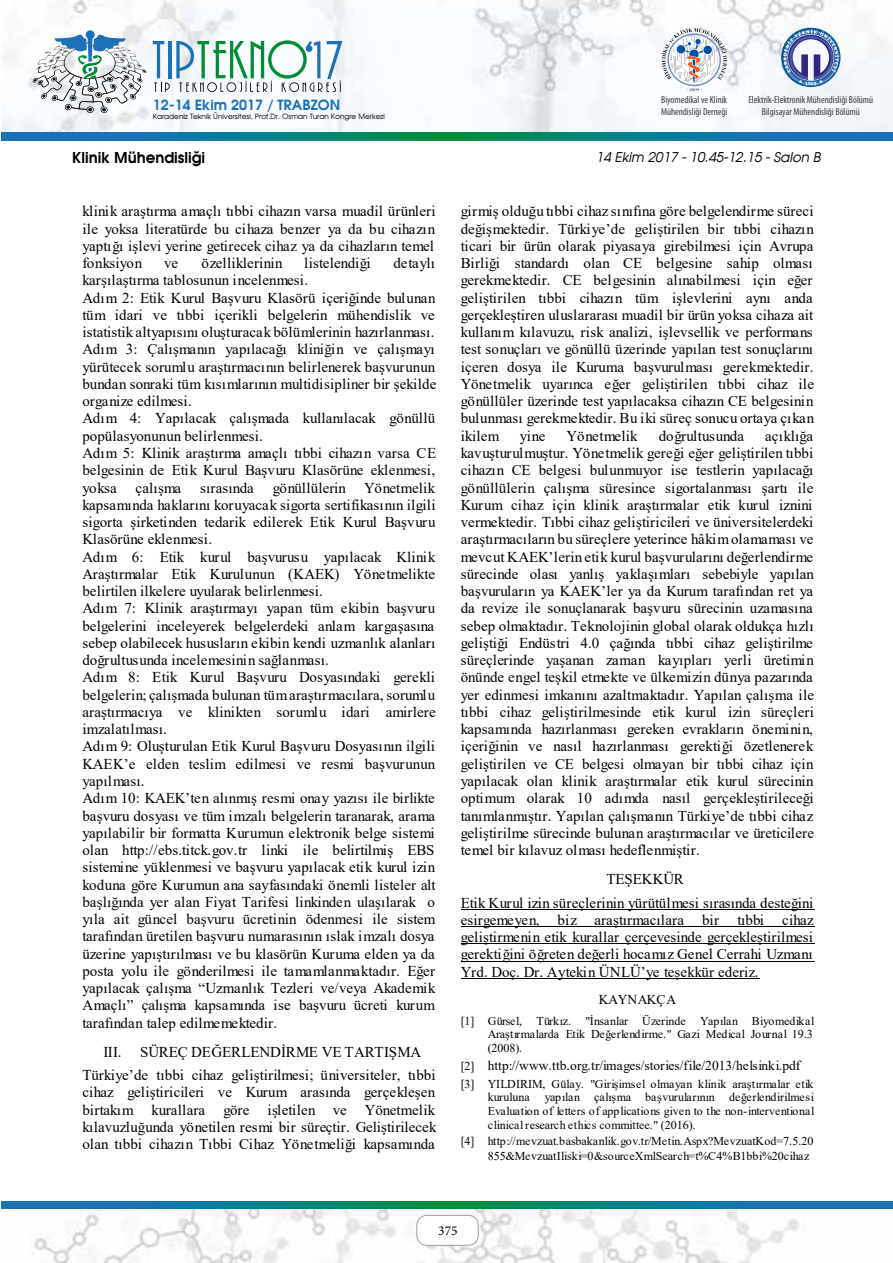
<style>
.page{position:relative;width:893px;height:1263px;background:#fff}
.page>*{position:absolute;margin:0;border:0;box-sizing:border-box;transform-origin:0 0}
.t1{font:15px/17.2px "Times New Roman";letter-spacing:.005em;color:#000;text-align:justify}
.t2{font:700 15px "Avalon";color:#000}
.t3{font:700 14.1px "Avalon";color:#1d71b8}
.t4{font:13.5px "Times New Roman";color:#000}
.t5{font:italic 13.5px "Avalon";color:#000}
.t6{font:13.5px "Minion Pro";color:#000}
.t7{font:12px/13.8px "Times New Roman";letter-spacing:-.005em;color:#000}
.t8{font:condensed 10.05px/12.1px "Myriad Pro";color:#3c3c3b;text-align:center}
.t9{font:7.2px "Avalon Plain";color:#000}
.s1{font-size:12px}
</style>
<div class="page">
<img style="left:1px;top:0;width:892px;height:133px">
<svg style="left:153px;top:41px;width:17px;height:51px"></svg>
<hr style="left:168px;top:41px;width:4px;height:37px;background:#1d71b8">
<svg style="left:176px;top:40px;width:166px;height:52px"></svg>
<svg style="left:86px;top:30px;width:9px;height:9px"></svg>
<svg style="left:33px;top:34px;width:113px;height:79px"></svg>
<svg style="left:661px;top:28px;width:66px;height:63px"></svg>
<svg style="left:781px;top:28px;width:59px;height:59px"></svg>
<svg style="left:1px;top:133px;width:892px;height:7px;background:#0c7c8e"></svg>
<img style="left:1px;top:1208px;width:892px;height:55px">
<svg style="left:1px;top:1201px;width:892px;height:7px;background:#0c7c8e"></svg>
<div style="left:417px;top:1215px;width:61px;height:30px;background:#fff;border-radius:10px"></div>
<div style="left:417px;top:1215px;width:61px;height:30px;border:1px solid #9d9d9c;border-radius:10px"></div>
<hr style="left:461px;top:909px;width:353px;height:1px;background:#000">
<hr style="left:461px;top:926px;width:353px;height:1px;background:#000">
<hr style="left:461px;top:943px;width:353px;height:1px;background:#000">
<hr style="left:461px;top:961px;width:353px;height:1px;background:#000">
<hr style="left:461px;top:978px;width:299px;height:1px;background:#000">
<p class="t3" style="left:153px;top:95px;width:189px">12-14 Ekim 2017 / TRABZON</p>
<p class="t9" style="left:153px;top:112px;width:234px">Karadeniz Teknik Üniversitesi, Prof.Dr. Osman Turan Kongre Merkezi</p>
<p class="t8" style="left:661px;top:93px;width:68px;text-align:left">Biyomedikal ve Klinik<br>Mühendisliği Derneği</p>
<p class="t8" style="left:748px;top:93px;width:126px">Elektrik-Elektronik Mühendisliği Bölümü<br>Bilgisayar Mühendisliği Bölümü</p>
<p class="t2" style="left:72px;top:148px;width:134px">Klinik Mühendisliği</p>
<p class="t5" style="left:596px;top:149px;width:226px">14 Ekim 2017 - 10.45-12.15 - Salon B</p>
<p class="t1" style="left:82px;top:202px;width:355px">klinik araştırma amaçlı tıbbi cihazın varsa muadil ürünleri ile yoksa literatürde bu cihaza benzer ya da bu cihazın yaptığı işlevi yerine getirecek cihaz ya da cihazların temel fonksiyon</p>
<p class="t1" style="left:461px;top:202px;width:355px">girmiş olduğu tıbbi cihaz sınıfına göre belgelendirme süreci değişmektedir. Türkiye’de geliştirilen bir tıbbi cihazın ticari bir ürün olarak piyasaya girebilmesi için Avrupa Birliği standardı olan CE belgesine sahip olması gerekmektedir. CE belgesinin alınabilmesi için eğer geliştirilen tıbbi cihazın tüm işlevlerini aynı anda gerçekleştiren uluslararası muadil bir ürün yoksa cihaza ait kullanım kılavuzu, risk analizi, işlevsellik ve performans test sonuçları ve gönüllü üzerinde yapılan test sonuçlarını içeren dosya ile Kuruma başvurulması gerekmektedir.<br>Yönetmelik uyarınca eğer geliştirilen tıbbi cihaz ile gönüllüler üzerinde test yapılacaksa cihazın CE belgesinin bulunması gerekmektedir. Bu iki süreç sonucu ortaya çıkan ikilem</p>
<p class="t1" style="left:164px;top:254px;width:16px">ve</p>
<p class="t1" style="left:202px;top:254px;width:82px">özelliklerinin</p>
<p class="t1" style="left:304px;top:254px;width:68px">listelendiği</p>
<p class="t1" style="left:393px;top:254px;width:43px">detaylı</p>
<p class="t1" style="left:82px;top:271px;width:355px;text-align:left">karşılaştırma tablosunun incelenmesi.<br>Adım 2: Etik Kurul Başvuru Klasörü içeriğinde bulunan tüm idari ve tıbbi içerikli belgelerin mühendislik ve istatistik altyapısını oluşturacak bölümlerinin hazırlanması.<br>Adım 3: Çalışmanın yapılacağı kliniğin ve çalışmayı yürütecek sorumlu araştırmacının belirlenerek başvurunun bundan sonraki tüm kısımlarının multidisipliner bir şekilde organize edilmesi.<br>Adım 4: Yapılacak çalışmada kullanılacak gönüllü popülasyonunun belirlenmesi.<br>Adım 5: Klinik araştırma amaçlı tıbbi cihazın varsa CE belgesinin de Etik Kurul Başvuru Klasörüne eklenmesi, yoksa</p>
<p class="t1" style="left:461px;top:427px;width:355px;text-indent:304px">açıklığa kavuşturulmuştur. Yönetmelik gereği eğer geliştirilen tıbbi cihazın CE belgesi bulunmuyor ise testlerin yapılacağı gönüllülerin çalışma süresince sigortalanması şartı ile Kurum cihaz için klinik araştırmalar etik kurul iznini vermektedir. Tıbbi cihaz geliştiricileri ve üniversitelerdeki araştırmacıların bu süreçlere yeterince hâkimolamaması ve mevcut KAEK’lerin etik kurul başvurularını değerlendirme sürecinde olası yanlış yaklaşımları sebebiyle yapılan başvuruların ya KAEK’ler ya da Kurum tarafından ret ya da revize ile sonuçlanarak başvuru sürecinin uzamasına sebep olmaktadır. Teknolojinin global olarak oldukça hızlı geliştiği Endüstri 4.0 çağında tıbbi cihaz geliştirilme süreçlerinde yaşanan zaman kayıpları yerli üretimin önünde engel teşkil etmekte ve ülkemizin dünya pazarında yer edinmesi imkanını azaltmaktadır. Yapılan çalışma ile tıbbi cihaz geliştirilmesinde etik kurul izin süreçleri kapsamında hazırlanması gereken evrakların öneminin, içeriğinin ve nasıl hazırlanması gerektiği özetlenerek geliştirilen ve CE belgesi olmayan bir tıbbi cihaz için yapılacak olan klinik araştırmalar etik kurul sürecinin optimum olarak 10 adımda nasıl gerçekleştirileceği tanımlanmıştır. Yapılan çalışmanın Türkiye’de tıbbi cihaz geliştirilme sürecinde bulunan araştırmacılar ve üreticilere temel bir kılavuz olması hedeflenmiştir.</p>
<p class="t1" style="left:461px;top:867px;width:354px;line-height:23.2px;text-indent:146px">TEŞEKKÜR<br>Etik Kurul izin süreçlerinin yürütülmesi sırasında desteğini</p>
<p class="t1" style="left:461px;top:911px;width:354px">esirgemeyen, biz araştırmacılara bir tıbbi cihaz geliştirmenin etik kurallar çerçevesinde gerçekleştirilmesi gerektiğini öğreten değerli hocamız Genel Cerrahi Uzmanı Yrd. Doç. Dr. Aytekin ÜNLÜ’ye teşekkür ederiz.</p>
<p class="t4" style="left:599px;top:990px;width:79px">KAYNAKÇA</p>
<p class="t7" style="left:488px;top:1013px;width:328px;text-indent:-27px">[1] Gürsel, Türkız. "İnsanlar Üzerinde Yapılan Biyomedikal<br>Araştırmalarda Etik Değerlendirme." Gazi Medical Journal 19.3 (2008).</p>
<p class="t4" style="left:461px;top:1056px;width:341px"><span class="s1">[2]</span> http://www.ttb.org.tr/images/stories/file/2013/helsinki.pdf</p>
<p class="t7" style="left:488px;top:1076px;width:328px;text-align:justify;text-indent:-27px">[3] YILDIRIM, Gülay. "Girişimsel olmayan klinik araştırmalar etik kuruluna yapılan çalışma başvurularının değerlendirilmesi Evaluation of letters of applications given to the non-interventional clinical research ethics committee." (2016).</p>
<p class="t7" style="left:488px;top:1134px;width:327px;line-height:14.2px;text-indent:-27px">[4] http://mevzuat.basbakanlik.gov.tr/Metin.Aspx?MevzuatKod=7.5.20<br>855&amp;MevzuatIliski=0&amp;sourceXmlSearch=t%C4%B1bbi%20cihaz</p>
<p class="t1" style="left:520px;top:427px;width:27px">yine</p>
<p class="t1" style="left:567px;top:427px;width:73px">Yönetmelik</p>
<p class="t1" style="left:659px;top:427px;width:87px">doğrultusunda</p>
<p class="t1" style="left:82px;top:478px;width:355px;text-align:left;text-indent:190px">gönüllülerin Yönetmelik kapsamında haklarını koruyacak sigorta sertifikasının ilgili sigorta şirketinden tedarik edilerek Etik Kurul Başvuru Klasörüne eklenmesi.<br>Adım 6: Etik kurul başvurusu yapılacak Klinik Araştırmalar Etik Kurulunun (KAEK) Yönetmelikte belirtilen ilkelere uyularak belirlenmesi.<br>Adım 7: Klinik araştırmayı yapan tüm ekibin başvuru belgelerini inceleyerek belgelerdeki anlam kargaşasına sebep olabilecek hususların ekibin kendi uzmanlık alanları doğrultusunda incelemesinin sağlanması.<br>Adım 8: Etik Kurul Başvuru Dosyasındaki gerekli belgelerin; çalışmada bulunan tüm araştırmacılara, sorumlu araştırmacıya ve klinikten sorumlu idari amirlere imzalatılması.<br>Adım 9: Oluşturulan Etik Kurul Başvuru Dosyasının ilgili KAEK’e elden teslim edilmesi ve resmi başvurunun yapılması.<br>Adım 10: KAEK’ten alınmış resmi onay yazısı ile birlikte başvuru dosyası ve tüm imzalı belgelerin taranarak, arama yapılabilir bir formatta Kurumun elektronik belge sistemi olan http://ebs.titck.gov.tr linki ile belirtilmiş EBS sistemine yüklenmesi ve başvuru yapılacak etik kurul izin koduna göre Kurumun ana sayfasındaki önemli listeler alt başlığında yer alan Fiyat Tarifesi linkinden ulaşılarak o yıla ait güncel başvuru ücretinin ödenmesi ile sistem tarafından üretilen başvuru numarasının ıslak imzalı dosya üzerine yapıştırılması ve bu klasörün Kuruma elden ya da posta yolu ile gönderilmesi ile tamamlanmaktadır. Eğer yapılacak çalışma “Uzmanlık Tezleri ve/veya Akademik Amaçlı” çalışma kapsamında ise başvuru ücreti kurum tarafından talep edilmemektedir.</p>
<p class="t1" style="left:103px;top:1043px;width:19px">III.</p>
<p class="t1" style="left:136px;top:478px;width:47px">çalışma</p>
<p class="t1" style="left:200px;top:478px;width:55px">sırasında</p>
<p class="t1" style="left:82px;top:1040px;width:355px;line-height:23.2px;text-indent:58px">SÜREÇ DEĞERLENDİRME VE TARTIŞMA<br>Türkiye’de tıbbi cihaz geliştirilmesi; üniversiteler, tıbbi</p>
<p class="t1" style="left:82px;top:1083px;width:356px">cihaz geliştiricileri ve Kurum arasında gerçekleşen birtakım kurallara göre işletilen ve Yönetmelik kılavuzluğunda yönetilen resmi bir süreçtir. Geliştirilecek olan tıbbi cihazın Tıbbi Cihaz Yönetmeliği kapsamında</p>
<p class="t6" style="left:438px;top:1222px;width:21px">375</p>
</div>
